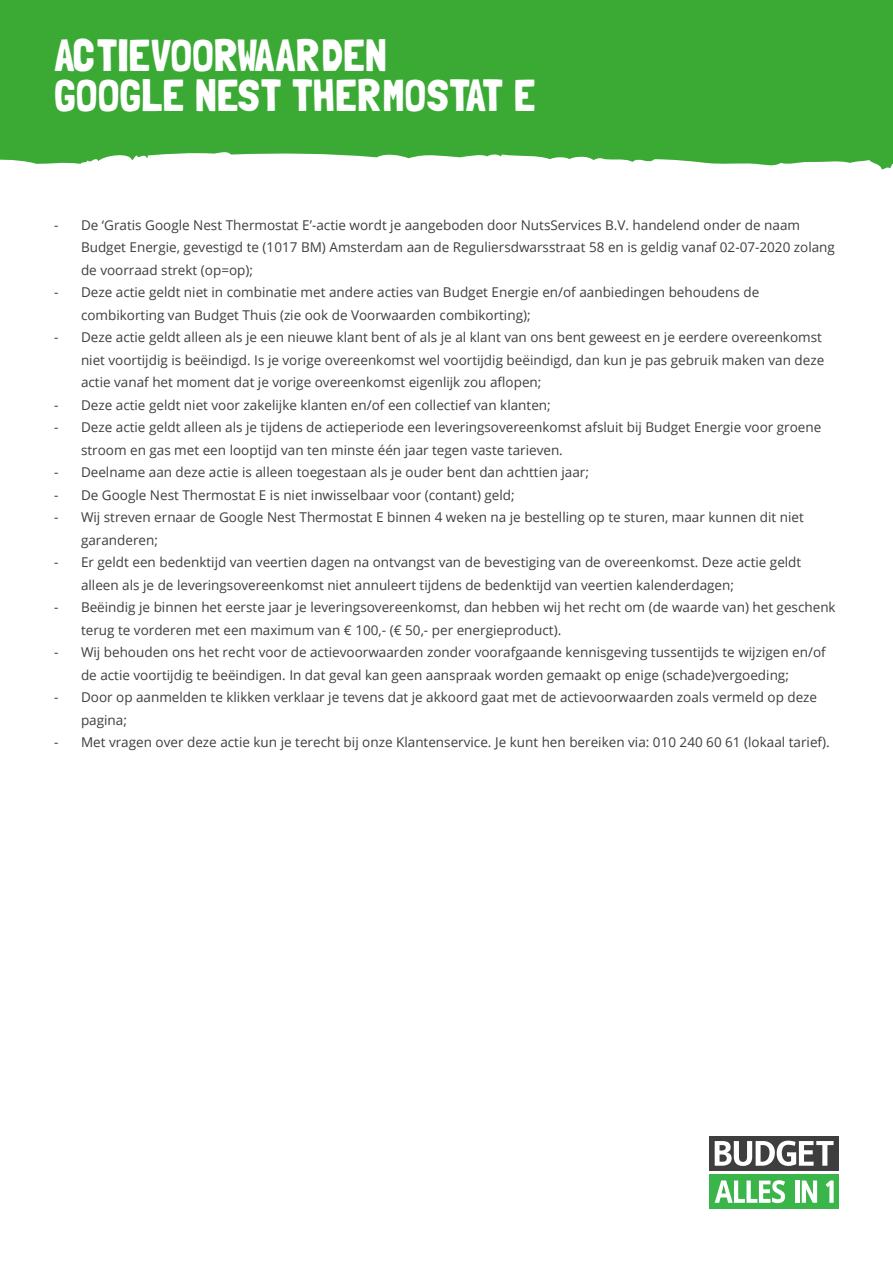
<style>
.page{position:relative;width:893px;height:1263px;background:#fff}
.page>*{position:absolute;margin:0;border:0;box-sizing:border-box;transform-origin:0 0}
.t1{font:45px/40.5px "Londrina Solid";color:#fff}
.t2{font:13.5px/22.5px "Open Sans";color:#3e3e3f}
.t3{font:12px "Minion Pro";color:#fff}
</style>
<div class="page">
<svg style="left:0;top:0;width:893px;height:170px;background:#47af42"></svg>
<div style="left:709px;top:1136px;width:130px;height:35px;background:#3e3e3f"></div>
<svg style="left:715px;top:1141px;width:119px;height:25px"></svg>
<div style="left:709px;top:1174px;width:130px;height:35px;background:#3ab54a"></div>
<svg style="left:715px;top:1180px;width:70px;height:23px"></svg>
<div style="left:795px;top:1180px;width:5px;height:23px;background:#fff"></div>
<svg style="left:826px;top:1180px;width:8px;height:23px"></svg>
<svg style="left:802px;top:1180px;width:15px;height:23px"></svg>
<h1 class="t1" style="left:54px;top:34px;width:483px">ACTIEVOORWAARDEN<br>GOOGLE NEST THERMOSTAT E</h1>
<p class="t3" style="left:230px;top:96px;width:109px;rotate:-180deg">www.budgetenergie.nl</p>
<p class="t3" style="left:335px;top:96px;width:87px;rotate:-180deg">BIC: ABNANL2A</p>
<p class="t3" style="left:504px;top:96px;width:152px;rotate:-180deg">IBAN: NL86ABNA0511919131</p>
<p class="t2" style="left:81px;top:213px;width:755px;text-indent:-27px">- De ‘Gratis Google Nest Thermostat E’-actie wordt je aangeboden door NutsServices B.V. handelend onder de naam<br>Budget Energie, gevestigd te (1017 BM) Amsterdam aan de Reguliersdwarsstraat 58 en is geldig vanaf 02-07-2020 zolang de voorraad strekt (op=op);</p>
<p class="t2" style="left:81px;top:281px;width:680px;text-indent:-27px">- Deze actie geldt niet in combinatie met andere acties van Budget Energie en/of aanbiedingen behoudens de combikorting van Budget Thuis (zie ook de Voorwaarden combikorting);</p>
<p class="t2" style="left:81px;top:326px;width:745px;text-indent:-27px">- Deze actie geldt alleen als je een nieuwe klant bent of als je al klant van ons bent geweest en je eerdere overeenkomst niet voortijdig is beëindigd. Is je vorige overeenkomst wel voortijdig beëindigd, dan kun je pas gebruik maken van deze actie vanaf het moment dat je vorige overeenkomst eigenlijk zou aflopen;</p>
<p class="t2" style="left:54px;top:393px;width:498px">- Deze actie geldt niet voor zakelijke klanten en/of een collectief van klanten;</p>
<p class="t2" style="left:81px;top:416px;width:742px;text-indent:-27px">- Deze actie geldt alleen als je tijdens de actieperiode een leveringsovereenkomst afsluit bij Budget Energie voor groene stroom en gas met een looptijd van ten minste één jaar tegen vaste tarieven.</p>
<p class="t2" style="left:54px;top:461px;width:536px">- Deelname aan deze actie is alleen toegestaan als je ouder bent dan achttien jaar;</p>
<p class="t2" style="left:54px;top:483px;width:462px">- De Google Nest Thermostat E is niet inwisselbaar voor (contant) geld;</p>
<p class="t2" style="left:81px;top:506px;width:724px;text-indent:-27px">- Wij streven ernaar de Google Nest Thermostat E binnen 4 weken na je bestelling op te sturen, maar kunnen dit niet garanderen;</p>
<p class="t2" style="left:81px;top:551px;width:722px;text-indent:-27px">- Er geldt een bedenktijd van veertien dagen na ontvangst van de bevestiging van de overeenkomst. Deze actie geldt alleen als je de leveringsovereenkomst niet annuleert tijdens de bedenktijd van veertien kalenderdagen;</p>
<p class="t2" style="left:81px;top:596px;width:756px;text-indent:-27px">- Beëindig je binnen het eerste jaar je leveringsovereenkomst, dan hebben wij het recht om (de waarde van) het geschenk terug te vorderen met een maximum van € 100,- (€ 50,- per energieproduct).</p>
<p class="t2" style="left:81px;top:641px;width:746px;text-indent:-27px">- Wij behouden ons het recht voor de actievoorwaarden zonder voorafgaande kennisgeving tussentijds te wijzigen en/of de actie voortijdig te beëindigen. In dat geval kan geen aanspraak worden gemaakt op enige (schade)vergoeding;</p>
<p class="t2" style="left:81px;top:686px;width:738px;text-indent:-27px">- Door op aanmelden te klikken verklaar je tevens dat je akkoord gaat met de actievoorwaarden zoals vermeld op deze pagina;</p>
<p class="t2" style="left:54px;top:731px;width:777px">- Met vragen over deze actie kun je terecht bij onze Klantenservice. Je kunt hen bereiken via: 010 240 60 61 (lokaal tarief).</p>
</div>
